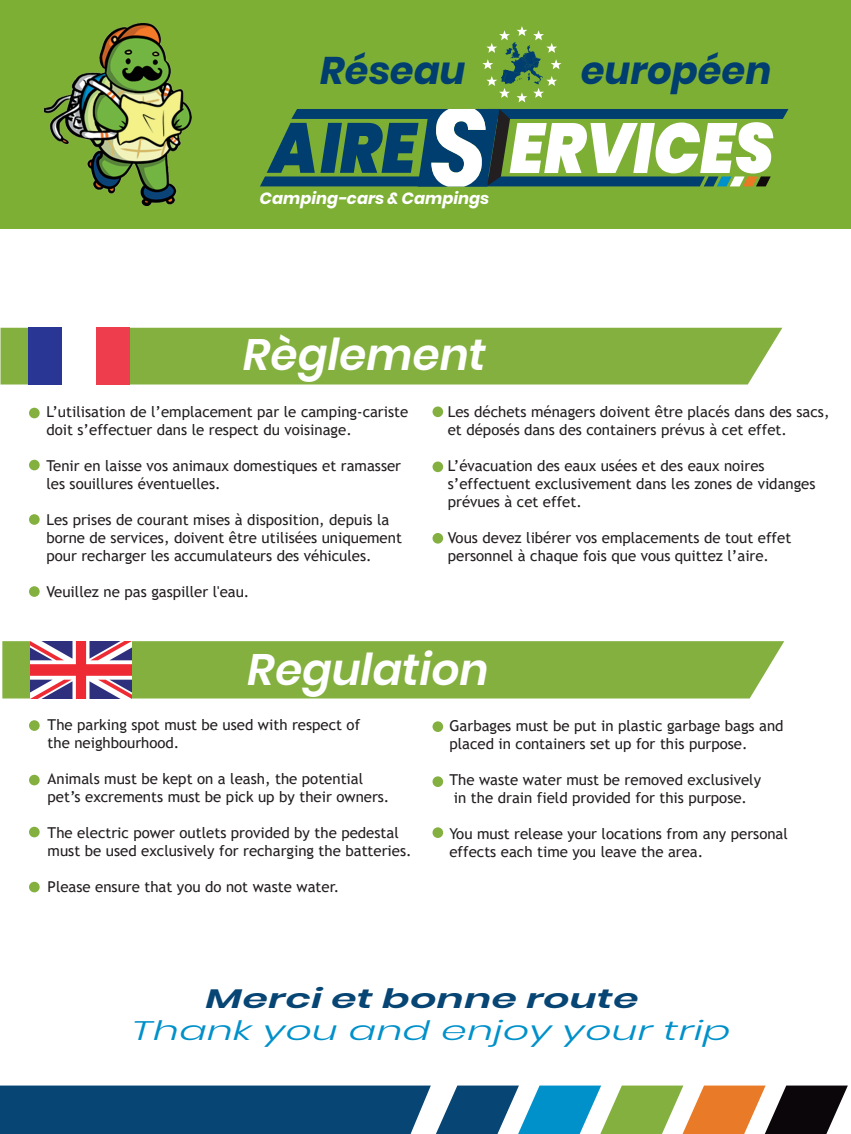
<style>
.page{position:relative;width:851px;height:1134px;background:#fff}
.page>*{position:absolute;margin:0;border:0;box-sizing:border-box;transform-origin:0 0}
.t1{font:italic 600 43.9px "Poppins";color:#fff}
.t2{font:italic 700 38.45px "Poppins";color:#003e6f}
.t3{font:italic 300 26.75px "Poppins";color:#0090ca;scale:1.54 1}
.t4{font:italic 600 26.75px "Poppins";color:#064574;scale:1.54 1}
.t5{font:italic 700 16.25px "Poppins";color:#fff}
.t6{font:15px/18px "Trebuchet MS";color:#231f20}
</style>
<div class="page">
<svg style="left:0;top:1085px;width:847px;height:49px;background:#446d7e"></svg>
<div style="left:0;top:328px;width:782px;height:56px;background:#84b040"></div>
<div style="left:2px;top:641px;width:782px;height:57px;background:#84b040"></div>
<img style="left:29px;top:328px;width:101px;height:56px">
<img style="left:30px;top:641px;width:102px;height:57px">
<div style="left:29px;top:408px;width:11px;height:10px;background:#84b040;border-radius:50%"></div>
<div style="left:29px;top:460px;width:11px;height:10px;background:#84b040;border-radius:50%"></div>
<div style="left:29px;top:514px;width:11px;height:11px;background:#84b040;border-radius:50%"></div>
<div style="left:29px;top:586px;width:11px;height:11px;background:#84b040;border-radius:50%"></div>
<div style="left:432px;top:406px;width:11px;height:11px;background:#84b040;border-radius:50%"></div>
<div style="left:432px;top:461px;width:11px;height:11px;background:#84b040;border-radius:50%"></div>
<div style="left:432px;top:533px;width:11px;height:11px;background:#84b040;border-radius:50%"></div>
<div style="left:29px;top:720px;width:11px;height:11px;background:#84b040;border-radius:50%"></div>
<div style="left:29px;top:775px;width:11px;height:10px;background:#84b040;border-radius:50%"></div>
<div style="left:29px;top:827px;width:11px;height:10px;background:#84b040;border-radius:50%"></div>
<div style="left:29px;top:882px;width:11px;height:10px;background:#84b040;border-radius:50%"></div>
<div style="left:432px;top:721px;width:11px;height:11px;background:#84b040;border-radius:50%"></div>
<div style="left:432px;top:776px;width:11px;height:11px;background:#84b040;border-radius:50%"></div>
<div style="left:432px;top:827px;width:11px;height:11px;background:#84b040;border-radius:50%"></div>
<div style="left:0;top:0;width:850px;height:228px;background:#7eaf35"></div>
<svg style="left:260px;top:109px;width:528px;height:78px"></svg>
<svg style="left:482px;top:26px;width:79px;height:76px"></svg>
<img style="left:44px;top:23px;width:148px;height:182px">
<h2 class="t2" style="left:320px;top:48px;width:146px">Réseau</h2>
<h2 class="t2" style="left:581px;top:48px;width:192px">européen</h2>
<p class="t5" style="left:260px;top:189px;width:230px">Camping-cars &amp; Campings</p>
<h1 class="t1" style="left:243px;top:329px;width:244px">Règlement</h1>
<p class="t6" style="left:46px;top:403px;width:363px">L’utilisation de l’emplacement par le camping-cariste doit s’effectuer dans le respect du voisinage.</p>
<p class="t6" style="left:46px;top:457px;width:356px">Tenir en laisse vos animaux domestiques et ramasser les souillures éventuelles.</p>
<p class="t6" style="left:46px;top:511px;width:357px">Les prises de courant mises à disposition, depuis la borne de services, doivent être utilisées uniquement pour recharger les accumulateurs des véhicules.</p>
<p class="t6" style="left:46px;top:583px;width:204px">Veuillez ne pas gaspiller l'eau.</p>
<p class="t6" style="left:447px;top:402px;width:383px">Les déchets ménagers doivent être placés dans des sacs, et déposés dans des containers prévus à cet effet.</p>
<p class="t6" style="left:447px;top:456px;width:369px">L’évacuation des eaux usées et des eaux noires s’effectuent exclusivement dans les zones de vidanges prévues à cet effet.</p>
<p class="t6" style="left:447px;top:528px;width:345px">Vous devez libérer vos emplacements de tout effet personnel à chaque fois que vous quittez l’aire.</p>
<h1 class="t1" style="left:248px;top:644px;width:242px">Regulation</h1>
<p class="t6" style="left:48px;top:715px;width:314px">The parking spot must be used with respect of the neighbourhood.</p>
<p class="t6" style="left:48px;top:769px;width:343px">Animals must be kept on a leash, the potential pet’s excrements must be pick up by their owners.</p>
<p class="t6" style="left:48px;top:823px;width:365px">The electric power outlets provided by the pedestal must be used exclusively for recharging the batteries.</p>
<p class="t6" style="left:48px;top:877px;width:293px">Please ensure that you do not waste water.</p>
<p class="t6" style="left:449px;top:716px;width:335px">Garbages must be put in plastic garbage bags and placed in containers set up for this purpose.</p>
<p class="t6" style="left:454px;top:770px;width:308px;text-indent:-5px">The waste water must be removed exclusively in the drain field provided for this purpose.</p>
<p class="t6" style="left:449px;top:824px;width:340px">You must release your locations from any personal effects each time you leave the area.</p>
<h3 class="t4" style="left:206px;top:983px;width:282px">Merci et bonne route</h3>
<h3 class="t3" style="left:132px;top:1015px;width:390px">Thank you and enjoy your trip</h3>
</div>
